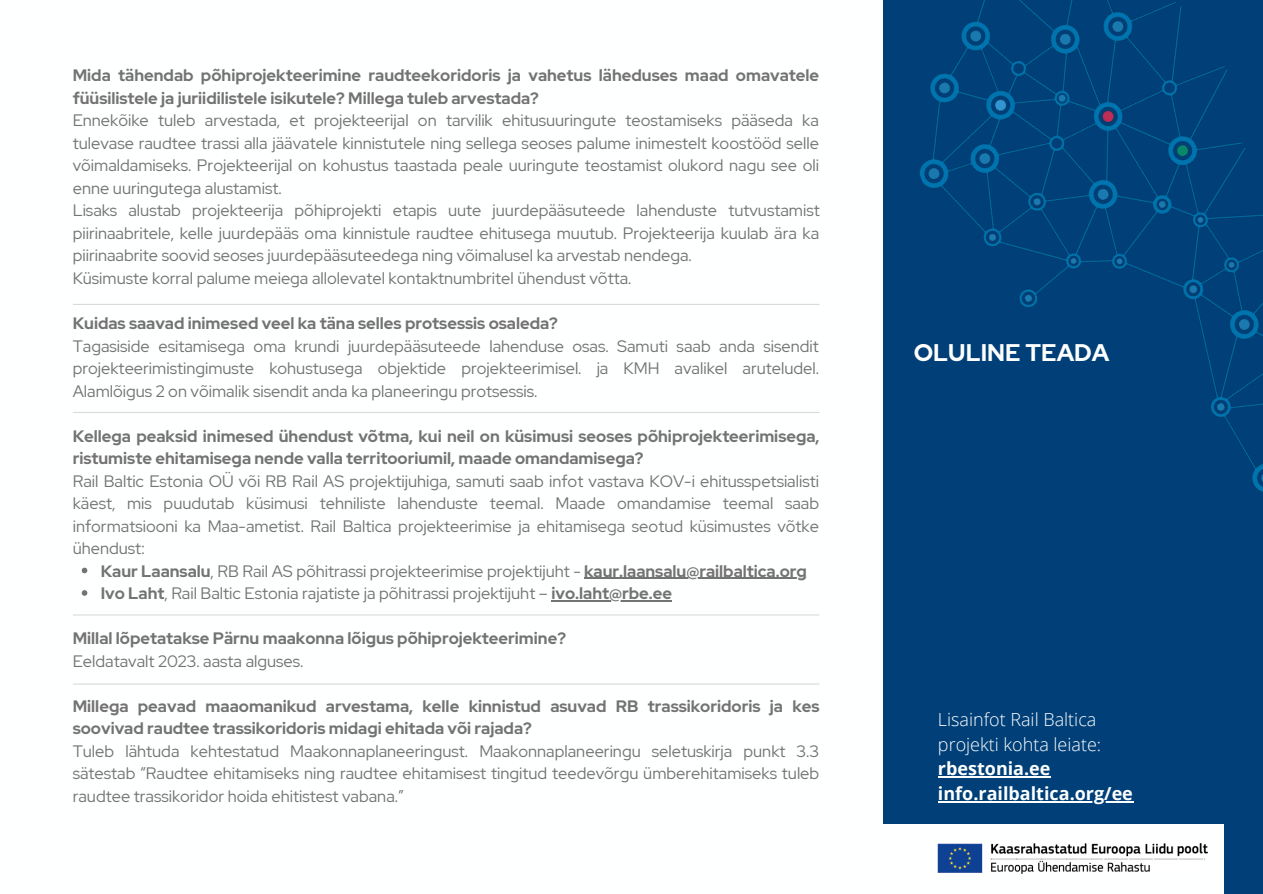
<style>
.page{position:relative;width:1263px;height:894px;background:#fff}
.page>*{position:absolute;margin:0;border:0;box-sizing:border-box;transform-origin:0 0}
.t1{font:700 24px "Red Hat Display";color:#feffff}
.t2{font:300 18px "Open Sans";color:#feffff}
.t3{font:700 18px "Open Sans";color:#feffff}
.t4{font:16.5px/22.5px "Red Hat Display";color:#737373;text-align:justify}
.t5{font:700 16.5px/22.5px "Red Hat Display";color:#737373}
.s1{font-weight:700}
</style>
<div class="page">
<div style="left:883px;top:0;width:379px;height:893px;background:#003f77"></div>
<svg style="left:82px;top:567px;width:5px;height:6px"></svg>
<hr style="left:584px;top:577px;width:223px;height:1px;background:#737373">
<svg style="left:82px;top:590px;width:5px;height:5px"></svg>
<hr style="left:551px;top:600px;width:121px;height:1px;background:#737373">
<hr style="left:73px;top:304px;width:746px;height:1px;background:#d9d9d9">
<hr style="left:73px;top:412px;width:746px;height:1px;background:#d9d9d9">
<hr style="left:73px;top:614px;width:746px;height:1px;background:#d9d9d9">
<hr style="left:73px;top:683px;width:746px;height:1px;background:#d9d9d9">
<img style="left:919px;top:0;width:344px;height:670px">
<hr style="left:938px;top:776px;width:113px;height:1px;background:#feffff">
<hr style="left:938px;top:801px;width:195px;height:1px;background:#feffff">
<div style="left:844px;top:823px;width:379px;height:70px;background:#feffff"></div>
<img style="left:938px;top:843px;width:270px;height:30px">
<p class="t5" style="left:73px;top:64px;width:748px">Mida tähendab põhiprojekteerimine raudteekoridoris ja vahetus läheduses maad omavatele füüsilistele ja juriidilistele isikutele? Millega tuleb arvestada?</p>
<p class="t4" style="left:73px;top:109px;width:748px">Ennekõike tuleb arvestada, et projekteerijal on tarvilik ehitusuuringute teostamiseks pääseda ka tulevase raudtee trassi alla jäävatele kinnistutele ning sellega seoses palume inimestelt koostööd selle võimaldamiseks. Projekteerijal on kohustus taastada peale uuringute teostamist olukord nagu see oli enne uuringutega alustamist.</p>
<p class="t4" style="left:73px;top:199px;width:748px">Lisaks alustab projekteerija põhiprojekti etapis uute juurdepääsuteede lahenduste tutvustamist piirinaabritele, kelle juurdepääs oma kinnistule raudtee ehitusega muutub. Projekteerija kuulab ära ka piirinaabrite soovid seoses juurdepääsuteedega ning võimalusel ka arvestab nendega.</p>
<p class="t4" style="left:73px;top:267px;width:560px">Küsimuste korral palume meiega allolevatel kontaktnumbritel ühendust võtta.</p>
<p class="t5" style="left:73px;top:312px;width:487px">Kuidas saavad inimesed veel ka täna selles protsessis osaleda?</p>
<p class="t4" style="left:73px;top:334px;width:748px">Tagasiside esitamisega oma krundi juurdepääsuteede lahenduse osas. Samuti saab anda sisendit projekteerimistingimuste kohustusega objektide projekteerimisel. ja KMH avalikel aruteludel.<br>Alamlõigus 2 on võimalik sisendit anda ka planeeringu protsessis.</p>
<p class="t5" style="left:73px;top:424px;width:748px">Kellega peaksid inimesed ühendust võtma, kui neil on küsimusi seoses põhiprojekteerimisega, ristumiste ehitamisega nende valla territooriumil, maade omandamisega?</p>
<p class="t4" style="left:73px;top:469px;width:748px">Rail Baltic Estonia OÜ või RB Rail AS projektijuhiga, samuti saab infot vastava KOV-i ehitusspetsialisti käest, mis puudutab küsimusi tehniliste lahenduste teemal. Maade omandamise teemal saab informatsiooni ka Maa-ametist. Rail Baltica projekteerimise ja ehitamisega seotud küsimustes võtke ühendust:</p>
<p class="t4" style="left:101px;top:559px;width:708px"><span class="s1">Kaur Laansalu</span>, RB Rail AS põhitrassi projekteerimise projektijuht - <span class="s1">kaur.laansalu@railbaltica.org</span></p>
<p class="t4" style="left:101px;top:582px;width:573px"><span class="s1">Ivo Laht</span>, Rail Baltic Estonia rajatiste ja põhitrassi projektijuht – <span class="s1">ivo.laht@rbe.ee</span></p>
<p class="t5" style="left:73px;top:627px;width:495px">Millal lõpetatakse Pärnu maakonna lõigus põhiprojekteerimine?</p>
<p class="t4" style="left:73px;top:649px;width:232px">Eeldatavalt 2023. aasta alguses.</p>
<p class="t5" style="left:73px;top:694px;width:748px">Millega peavad maaomanikud arvestama, kelle kinnistud asuvad RB trassikoridoris ja kes soovivad raudtee trassikoridoris midagi ehitada või rajada?</p>
<p class="t4" style="left:73px;top:739px;width:748px">Tuleb lähtuda kehtestatud Maakonnaplaneeringust. Maakonnaplaneeringu seletuskirja punkt 3.3 sätestab “Raudtee ehitamiseks ning raudtee ehitamisest tingitud teedevõrgu ümberehitamiseks tuleb raudtee trassikoridor hoida ehitistest vabana.”</p>
<p class="t1" style="left:914px;top:337px;width:197px">OLULINE TEADA</p>
<p class="t2" style="left:938px;top:706px;width:160px">Lisainfot Rail Baltica</p>
<p class="t2" style="left:938px;top:731px;width:165px">projekti kohta leiate:</p>
<p class="t3" style="left:938px;top:756px;width:114px">rbestonia.ee</p>
<p class="t3" style="left:938px;top:780px;width:196px">info.railbaltica.org/ee</p>
</div>
